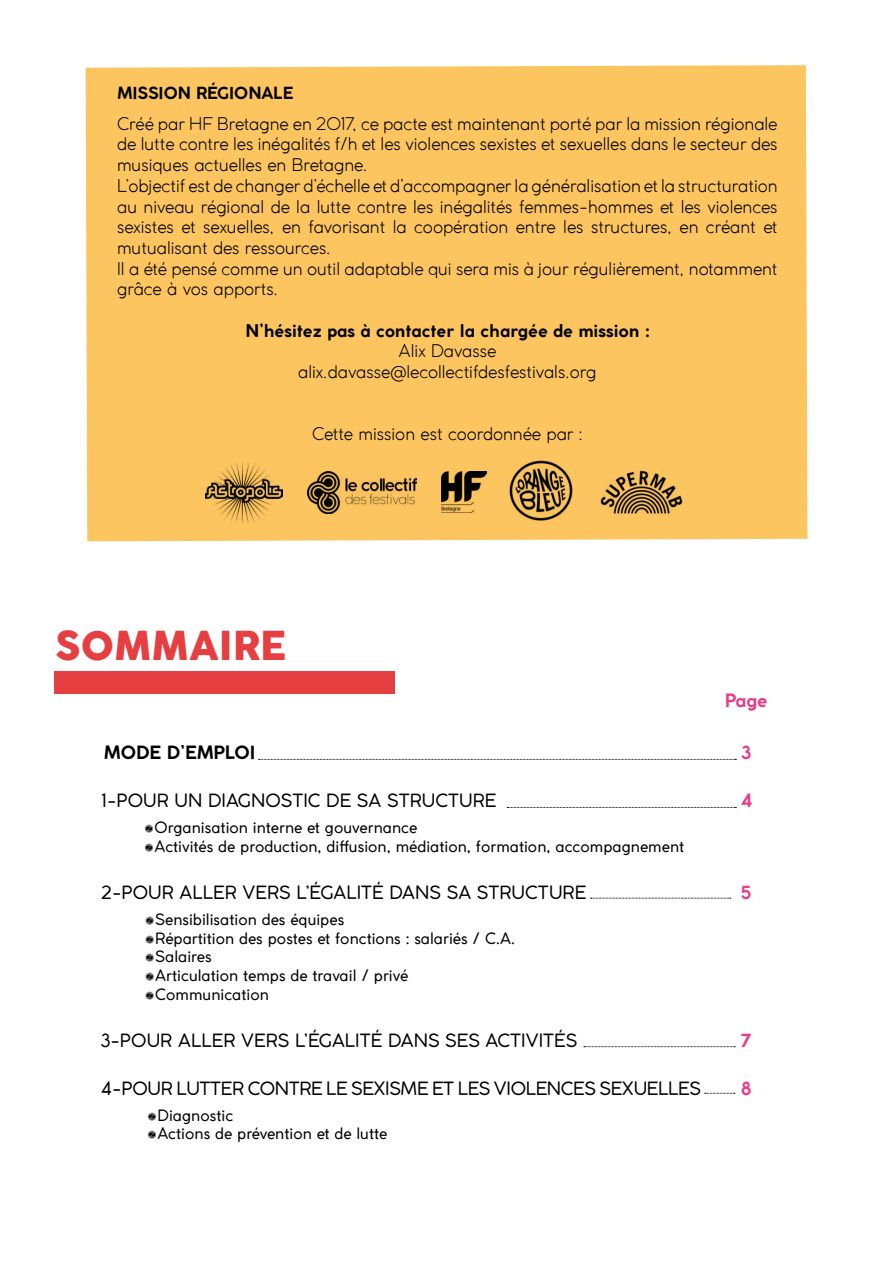
<style>
.page{position:relative;width:893px;height:1263px;background:#fff}
.page>*{position:absolute;margin:0;border:0;box-sizing:border-box;transform-origin:0 0}
.t1{font:800 39px "Coco Gothic";color:#e53f42}
.t2{font:700 18.15px "Coco Gothic";color:#e93e85}
.t3{font:18px "Coco Gothic";color:#000}
.t4{font:18px "Coco Gothic";letter-spacing:-.02em;color:#000}
.t5{font:700 18px "Coco Gothic";color:#000}
.t6{font:700 18px "Coco Gothic";color:#e93e85}
.t7{font:300 17.25px/20.7px "Coco Gothic";color:#000}
.t8{font:700 17.25px "Coco Gothic";color:#000}
.t9{font:700 16.5px "Coco Gothic";color:#000}
.t10{font:15.45px "Coco Gothic";color:#000}
</style>
<div class="page">
<div style="left:54px;top:671px;width:340px;height:22px;background:#e53f42"></div>
<svg style="left:259px;top:759px;width:477px;height:1px"></svg>
<svg style="left:507px;top:807px;width:229px;height:1px"></svg>
<svg style="left:591px;top:898px;width:140px;height:1px"></svg>
<svg style="left:584px;top:1046px;width:151px;height:1px"></svg>
<svg style="left:705px;top:1093px;width:30px;height:1px"></svg>
<div style="left:86px;top:65px;width:721px;height:476px;background:#fcc55f"></div>
<img style="left:205px;top:460px;width:77px;height:65px">
<img style="left:509px;top:459px;width:64px;height:62px">
<img style="left:308px;top:471px;width:108px;height:42px">
<img style="left:442px;top:471px;width:45px;height:42px">
<img style="left:599px;top:467px;width:85px;height:50px">
<p class="t9" style="left:117px;top:81px;width:178px">MISSION RÉGIONALE</p>
<p class="t7" style="left:117px;top:113px;width:662px">Créé par HF Bretagne en 2017, ce pacte est maintenant porté par la mission régionale de lutte contre les inégalités f/h et les violences sexistes et sexuelles dans le secteur des musiques actuelles en Bretagne.<br>L’objectif est de changer d’échelle et d’accompagner la généralisation et la structuration au niveau régional de la lutte contre les inégalités femmes-hommes et les violences sexistes et sexuelles, en favorisant la coopération entre les structures, en créant et mutualisant des ressources.<br>Il a été pensé comme un outil adaptable qui sera mis à jour régulièrement, notamment grâce à vos apports.</p>
<p class="t8" style="left:245px;top:317px;width:405px">N’hésitez pas à contacter la chargée de mission :</p>
<p class="t7" style="left:298px;top:340px;width:300px;text-align:center">Alix Davasse alix.davasse@lecollectifdesfestivals.org</p>
<p class="t7" style="left:312px;top:423px;width:272px">Cette mission est coordonnée par :</p>
<h1 class="t1" style="left:55px;top:617px;width:233px">SOMMAIRE</h1>
<p class="t2" style="left:725px;top:687px;width:44px">Page</p>
<p class="t5" style="left:104px;top:739px;width:153px">MODE D’EMPLOI</p>
<p class="t6" style="left:741px;top:739px;width:11px">3</p>
<p class="t3" style="left:101px;top:787px;width:397px">1-POUR UN DIAGNOSTIC DE SA STRUCTURE</p>
<p class="t10" style="left:145px;top:816px;width:274px">● Organisation interne et gouvernance</p>
<p class="t10" style="left:145px;top:834px;width:541px">● Activités de production, diffusion, médiation, formation, accompagnement</p>
<p class="t6" style="left:740px;top:787px;width:13px">4</p>
<p class="t3" style="left:101px;top:879px;width:487px">2-POUR ALLER VERS L’ÉGALITÉ DANS SA STRUCTURE</p>
<p class="t10" style="left:146px;top:908px;width:200px">● Sensibilisation des équipes</p>
<p class="t10" style="left:146px;top:926px;width:371px">● Répartition des postes et fonctions : salariés / C.A.</p>
<p class="t10" style="left:146px;top:945px;width:68px">● Salaires</p>
<p class="t10" style="left:146px;top:964px;width:264px">● Articulation temps de travail / privé</p>
<p class="t10" style="left:146px;top:982px;width:125px">● Communication</p>
<p class="t6" style="left:741px;top:879px;width:12px">5</p>
<p class="t3" style="left:101px;top:1027px;width:478px">3-POUR ALLER VERS L’ÉGALITÉ DANS SES ACTIVITÉS</p>
<p class="t6" style="left:741px;top:1027px;width:12px">7</p>
<p class="t4" style="left:101px;top:1074px;width:601px">4-POUR LUTTER CONTRE LE SEXISME ET LES VIOLENCES SEXUELLES</p>
<p class="t10" style="left:148px;top:1103px;width:87px">● Diagnostic</p>
<p class="t10" style="left:148px;top:1122px;width:241px">● Actions de prévention et de lutte</p>
<p class="t6" style="left:741px;top:1074px;width:12px">8</p>
</div>
